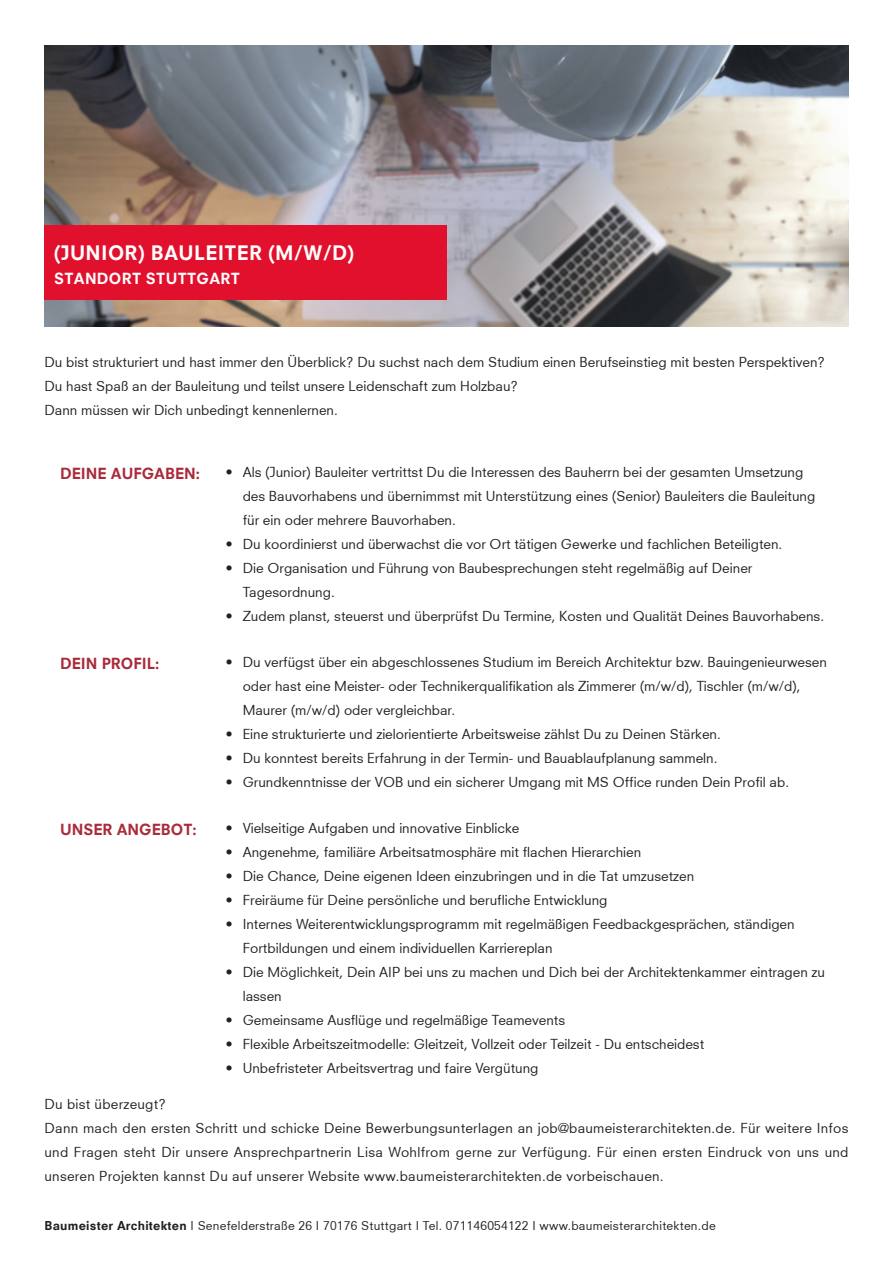
<style>
.page{position:relative;width:893px;height:1263px;background:#fff}
.page>*{position:absolute;margin:0;border:0;box-sizing:border-box;transform-origin:0 0}
.t1{font:800 19.5px "Neuzeit S";letter-spacing:.02em;color:#fff}
.t2{font:800 15px "Neuzeit S";color:#aa2b3b}
.t3{font:800 15px "Neuzeit S";letter-spacing:.02em;color:#fff}
.t4{font:13.5px/24px "Neuzeit S";color:#231f20}
.t5{font:13.5px/24px "Neuzeit S";letter-spacing:.02em;color:#231f20}
.t6{font:12px "Neuzeit S";letter-spacing:.02em;color:#231f20}
.s1{font-weight:800}
</style>
<div class="page">
<img style="left:44px;top:45px;width:804px;height:281px">
<div style="left:44px;top:225px;width:402px;height:75px;background:#e1112e"></div>
<h1 class="t1" style="left:54px;top:241px;width:301px">(JUNIOR) BAULEITER (M/W/D)</h1>
<p class="t3" style="left:54px;top:270px;width:187px">STANDORT STUTTGART</p>
<p class="t4" style="left:44px;top:350px;width:782px">Du bist strukturiert und hast immer den Überblick? Du suchst nach dem Studium einen Berufseinstieg mit besten Perspektiven?<br>Du hast Spaß an der Bauleitung und teilst unsere Leidenschaft zum Holzbau?<br>Dann müssen wir Dich unbedingt kennenlernen.</p>
<p class="t2" style="left:60px;top:464px;width:141px">DEINE AUFGABEN:</p>
<p class="t4" style="left:243px;top:459px;width:574px;text-indent:-17px">• Als (Junior) Bauleiter vertrittst Du die Interessen des Bauherrn bei der gesamten Umsetzung des Bauvorhabens und übernimmst mit Unterstützung eines (Senior) Bauleiters die Bauleitung für ein oder mehrere Bauvorhaben.</p>
<p class="t4" style="left:226px;top:531px;width:558px">• Du koordinierst und überwachst die vor Ort tätigen Gewerke und fachlichen Beteiligten.</p>
<p class="t4" style="left:243px;top:555px;width:511px;text-indent:-17px">• Die Organisation und Führung von Baubesprechungen steht regelmäßig auf Deiner<br>Tagesordnung.</p>
<p class="t4" style="left:226px;top:603px;width:600px">• Zudem planst, steuerst und überprüfst Du Termine, Kosten und Qualität Deines Bauvorhabens.</p>
<p class="t2" style="left:60px;top:654px;width:101px">DEIN PROFIL:</p>
<p class="t4" style="left:243px;top:650px;width:586px;text-indent:-17px">• Du verfügst über ein abgeschlossenes Studium im Bereich Architektur bzw. Bauingenieurwesen oder hast eine Meister- oder Technikerqualifikation als Zimmerer (m/w/d), Tischler (m/w/d),<br>Maurer (m/w/d) oder vergleichbar.</p>
<p class="t4" style="left:226px;top:722px;width:497px">• Eine strukturierte und zielorientierte Arbeitsweise zählst Du zu Deinen Stärken.</p>
<p class="t4" style="left:226px;top:746px;width:493px">• Du konntest bereits Erfahrung in der Termin- und Bauablaufplanung sammeln.</p>
<p class="t4" style="left:226px;top:770px;width:565px">• Grundkenntnisse der VOB und ein sicherer Umgang mit MS Office runden Dein Profil ab.</p>
<p class="t2" style="left:60px;top:820px;width:138px">UNSER ANGEBOT:</p>
<p class="t4" style="left:226px;top:816px;width:295px">• Vielseitige Aufgaben und innovative Einblicke</p>
<p class="t4" style="left:226px;top:840px;width:417px">• Angenehme, familiäre Arbeitsatmosphäre mit flachen Hierarchien</p>
<p class="t4" style="left:226px;top:864px;width:470px">• Die Chance, Deine eigenen Ideen einzubringen und in die Tat umzusetzen</p>
<p class="t4" style="left:226px;top:888px;width:383px">• Freiräume für Deine persönliche und berufliche Entwicklung</p>
<p class="t4" style="left:243px;top:912px;width:553px;text-indent:-17px">• Internes Weiterentwicklungsprogramm mit regelmäßigen Feedbackgesprächen, ständigen<br>Fortbildungen und einem individuellen Karriereplan</p>
<p class="t4" style="left:243px;top:960px;width:584px;text-indent:-17px">• Die Möglichkeit, Dein AIP bei uns zu machen und Dich bei der Architektenkammer eintragen zu lassen</p>
<p class="t4" style="left:226px;top:1008px;width:341px">• Gemeinsame Ausflüge und regelmäßige Teamevents</p>
<p class="t4" style="left:226px;top:1032px;width:480px">• Flexible Arbeitszeitmodelle: Gleitzeit, Vollzeit oder Teilzeit - Du entscheidest</p>
<p class="t4" style="left:226px;top:1056px;width:314px">• Unbefristeter Arbeitsvertrag und faire Vergütung</p>
<p class="t5" style="left:44px;top:1092px;width:806px">Du bist überzeugt?<br>Dann mach den ersten Schritt und schicke Deine Bewerbungsunterlagen an job@baumeisterarchitekten.de. Für weitere Infos und Fragen steht Dir unsere Ansprechpartnerin Lisa Wohlfrom gerne zur Verfügung. Für einen ersten Eindruck von uns und unseren Projekten kannst Du auf unserer Website www.baumeisterarchitekten.de vorbeischauen.</p>
<p class="t6" style="left:44px;top:1218px;width:673px"><span class="s1">Baumeister Architekten</span> I Senefelderstraße 26 I 70176 Stuttgart I Tel. 071146054122 I www.baumeisterarchitekten.de</p>
</div>
